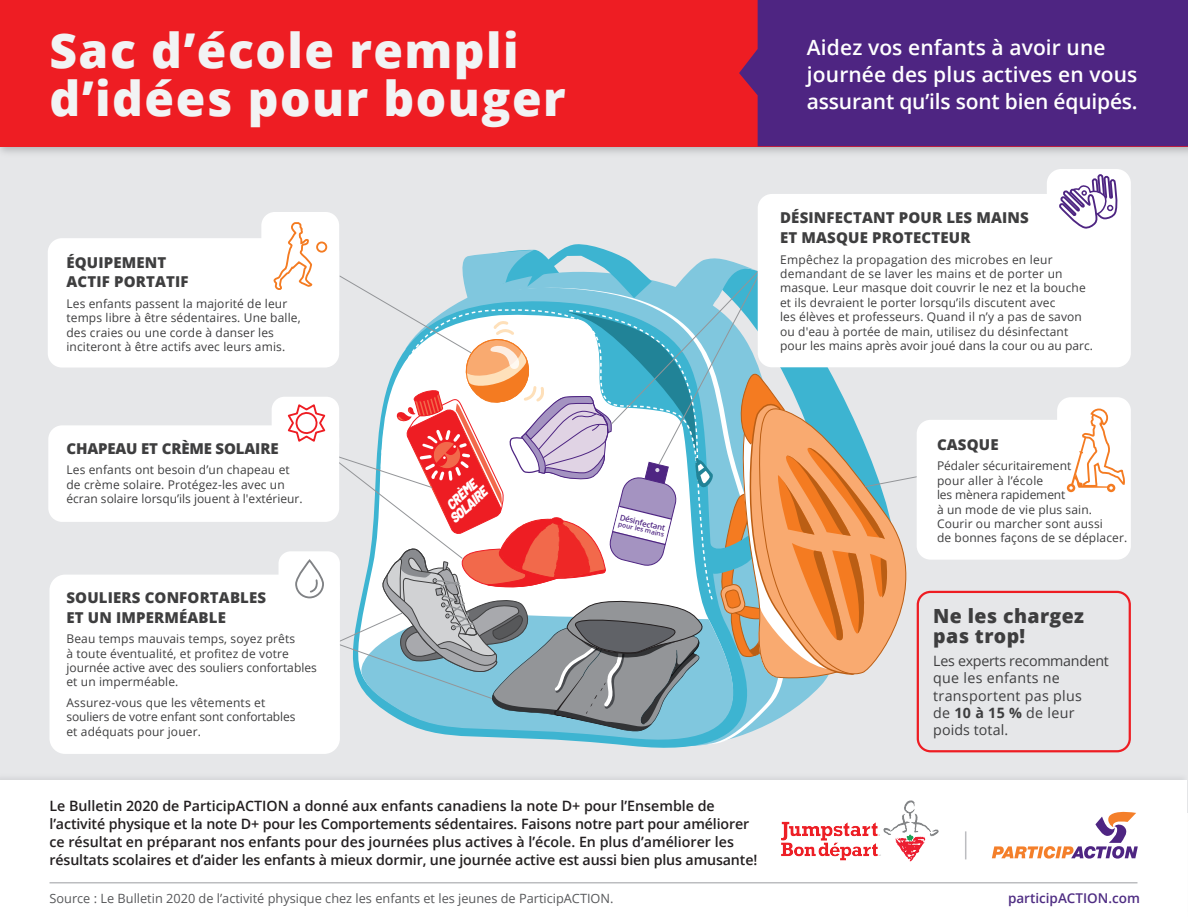
<style>
.page{position:relative;width:1188px;height:918px;background:#fff}
.page>*{position:absolute;margin:0;border:0;box-sizing:border-box;transform-origin:0 0}
.t1{font:800 48px/48px "Open Sans";letter-spacing:.03em;color:#f2f3f4}
.t2{font:600 21px/27px "Open Sans";letter-spacing:.005em;color:#fff}
.t3{font:800 19.5px/19.5px "Open Sans";letter-spacing:.02em;color:#3e3e3f}
.t4{font:800 15px/19.5px "Open Sans";letter-spacing:.01em;color:#3e3e3f}
.t5{font:800 15px "Open Sans";letter-spacing:-.01em;color:#3e3e3f}
.t6{font:600 14.25px/18px "Open Sans";letter-spacing:-.01em;color:#231f20}
.t7{font:14.25px/17.2px "Open Sans";letter-spacing:.02em;color:#3e3e3f}
.t8{font:italic 900 14.1px/12.6px "Barlow";color:#fff;text-align:center;scale:.87 1}
.t9{font:600 13.5px "Open Sans";color:#4f2d83}
.t10{font:12.75px "Open Sans";color:#57585a}
.t11{font:12px/14.4px "Open Sans";letter-spacing:.01em;color:#3e3e3f}
.t12{font:600 7.8px "Open Sans";color:#4e2582}
.t13{font:600 6.6px "Open Sans";color:#4e2582}
.s1{font-weight:700}
</style>
<div class="page">
<div style="left:0;top:0;width:1188px;height:812px;background:#e6e7e9"></div>
<img style="left:0;top:146px;width:1188px;height:7px">
<div style="left:0;top:0;width:1188px;height:146px;background:#ee1d23"></div>
<img style="left:0;top:778px;width:1188px;height:35px">
<div style="left:0;top:781px;width:1187px;height:137px;background:#fff"></div>
<div style="left:739px;top:0;width:449px;height:146px;background:#4e2582"></div>
<svg style="left:992px;top:812px;width:146px;height:47px"></svg>
<hr style="left:50px;top:882px;width:1087px;height:2px;background:#bcbdc0">
<img style="left:782px;top:801px;width:157px;height:60px">
<svg style="left:965px;top:831px;width:1px;height:28px"></svg>
<div style="left:49px;top:575px;width:291px;height:179px;background:#fff;border-radius:16px"></div>
<div style="left:1047px;top:169px;width:84px;height:58px;background:#fff;border-radius:14px"></div>
<div style="left:48px;top:425px;width:291px;height:97px;background:#fff;border-radius:14px"></div>
<div style="left:48px;top:238px;width:291px;height:130px;background:#fff;border-radius:14px"></div>
<div style="left:261px;top:212px;width:78px;height:131px;background:#fff;border-radius:14px"></div>
<svg style="left:271px;top:174px;width:860px;height:578px"></svg>
<div style="left:316px;top:242px;width:11px;height:11px;border:2px solid #f47b21;border-radius:50%"></div>
<h1 class="t1" style="left:50px;top:24px;width:518px">Sac d’école rempli d’idées pour bouger</h1>
<p class="t4" style="left:66px;top:252px;width:124px">ÉQUIPEMENT<br>ACTIF PORTATIF</p>
<p class="t11" style="left:66px;top:296px;width:236px">Les enfants passent la majorité de leur temps libre à être sédentaires. Une balle, des craies ou une corde à danser les inciteront à être actifs avec leurs amis.</p>
<h2 class="t2" style="left:807px;top:33px;width:332px">Aidez vos enfants à avoir une journée des plus actives en vous assurant qu’ils sont bien équipés.</h2>
<p class="t4" style="left:780px;top:207px;width:250px">DÉSINFECTANT POUR LES MAINS<br>ET MASQUE PROTECTEUR</p>
<p class="t11" style="left:780px;top:252px;width:314px">Empêchez la propagation des microbes en leur demandant de se laver les mains et de porter un masque. Leur masque doit couvrir le nez et la bouche et ils devraient le porter lorsqu’ils discutent avec<br>les élèves et professeurs. Quand il n’y a pas de savon ou d'eau à portée de main, utilisez du désinfectant pour les mains après avoir joué dans la cour ou au parc.</p>
<p class="t5" style="left:66px;top:437px;width:214px">CHAPEAU ET CRÈME SOLAIRE</p>
<p class="t11" style="left:66px;top:463px;width:238px">Les enfants ont besoin d’un chapeau et de crème solaire. Protégez-les avec un écran solaire lorsqu’ils jouent à l'extérieur.</p>
<p class="t4" style="left:66px;top:587px;width:201px">SOULIERS CONFORTABLES<br>ET UN IMPERMÉABLE</p>
<p class="t11" style="left:66px;top:631px;width:252px">Beau temps mauvais temps, soyez prêts<br>à toute éventualité, et profitez de votre journée active avec des souliers confortables et un imperméable.</p>
<p class="t11" style="left:66px;top:695px;width:230px">Assurez-vous que les vêtements et souliers de votre enfant sont confortables et adéquats pour jouer.</p>
<p class="t8" style="left:438px;top:506px;width:54px;rotate:-43deg">CRÈME<br>SOLAIRE</p>
<p class="t12" style="left:621px;top:512px;width:48px;rotate:14deg">Désinfectant</p>
<p class="t13" style="left:620px;top:519px;width:48px;rotate:14deg">pour les mains</p>
<p class="t6" style="left:50px;top:797px;width:709px">Le Bulletin 2020 de ParticipACTION a donné aux enfants canadiens la note D+ pour l’Ensemble de l’activité physique et la note D+ pour les Comportements sédentaires. Faisons notre part pour améliorer ce résultat en préparant nos enfants pour des journées plus actives à l’école. En plus d’améliorer les résultats scolaires et d’aider les enfants à mieux dormir, une journée active est aussi bien plus amusante!</p>
<p class="t10" style="left:50px;top:890px;width:566px">Source : Le Bulletin 2020 de l’activité physique chez les enfants et les jeunes de ParticipACTION.</p>
<p class="t4" style="left:937px;top:434px;width:63px">CASQUE</p>
<p class="t11" style="left:937px;top:459px;width:192px">Pédaler sécuritairement<br>pour aller à l’école<br>les mènera rapidement<br>à un mode de vie plus sain.<br>Courir ou marcher sont aussi<br>de bonnes façons de se déplacer.</p>
<h3 class="t3" style="left:933px;top:605px;width:152px">Ne les chargez pas trop!</h3>
<p class="t7" style="left:933px;top:652px;width:177px">Les experts recommandent que les enfants ne transportent pas plus<br>de <span class="s1">10 à 15 %</span> de leur poids total.</p>
<p class="t9" style="left:1008px;top:889px;width:133px">participACTION.com</p>
</div>
